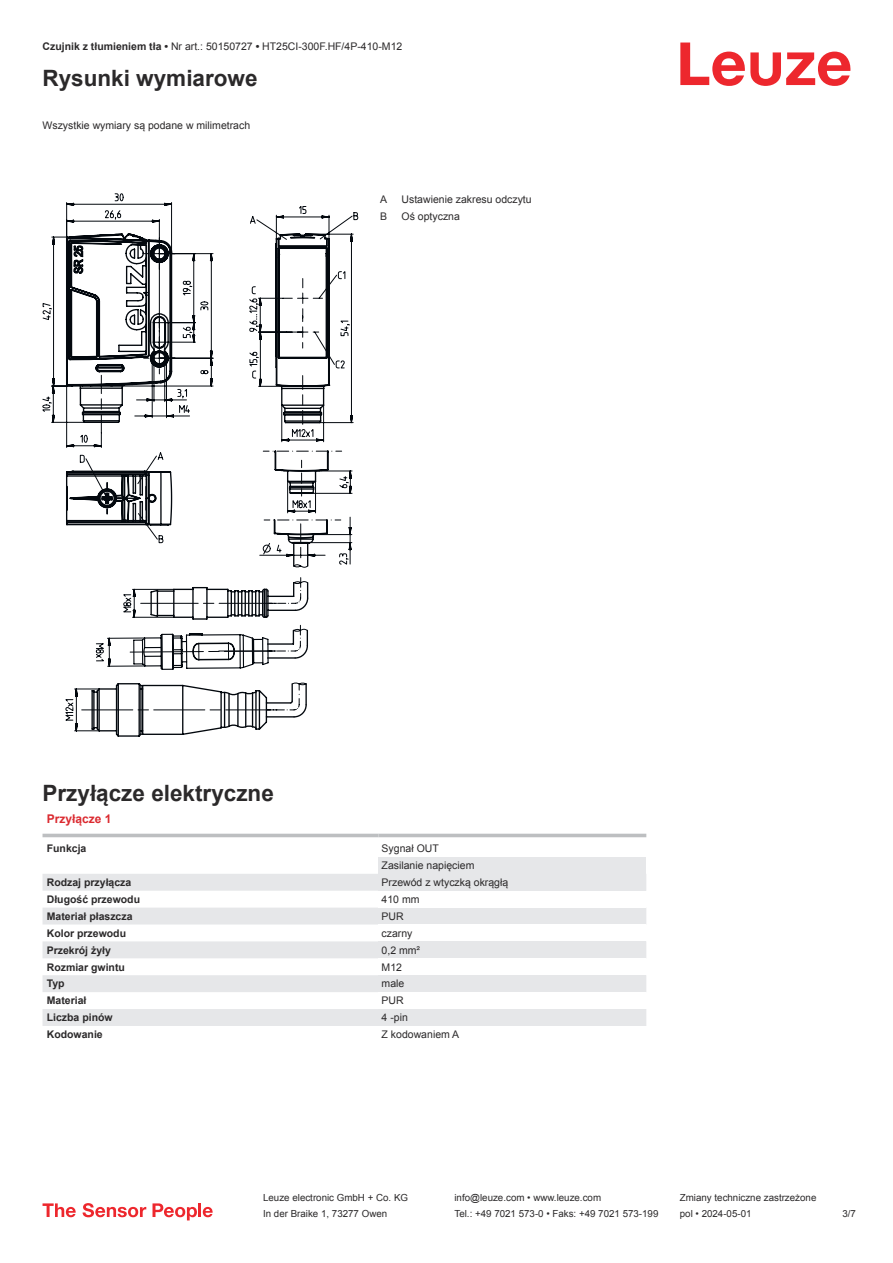
<style>
.page{position:relative;width:893px;height:1263px;background:#fff}
.page>*{position:absolute;margin:0;border:0;box-sizing:border-box;transform-origin:0 0}
.t1{font:700 22.5px "Arial";color:#2b292a}
.t2{font:700 12px "Arial";color:#db2a30}
.t3{font:10.5px/17px "Arial";color:#2b292a}
.t4{font:700 10.5px "Arial";color:#2b292a}
.t5{font:9.75px "Arial";color:#2b292a}
.s1{font-weight:700}
</style>
<div class="page">
<svg style="left:680px;top:43px;width:170px;height:43px"></svg>
<svg style="left:43px;top:833px;width:603px;height:5px"></svg>
<svg style="left:43px;top:874px;width:335px;height:152px;fill:#e6e7e9"></svg>
<hr style="left:43px;top:834px;width:335px;height:3px;background:#bdbfc1">
<hr style="left:378px;top:834px;width:268px;height:3px;background:#bdbfc1">
<div style="left:378px;top:857px;width:268px;height:17px;background:#e6e7e9"></div>
<div style="left:378px;top:874px;width:268px;height:17px;background:#e6e7e9"></div>
<div style="left:378px;top:907px;width:268px;height:17px;background:#e6e7e9"></div>
<div style="left:378px;top:941px;width:268px;height:17px;background:#e6e7e9"></div>
<div style="left:378px;top:975px;width:268px;height:17px;background:#e6e7e9"></div>
<div style="left:378px;top:1009px;width:268px;height:17px;background:#e6e7e9"></div>
<svg style="left:43px;top:1203px;width:33px;height:14px"></svg>
<svg style="left:83px;top:1203px;width:63px;height:14px"></svg>
<svg style="left:153px;top:1203px;width:44px;height:17px"></svg>
<hr style="left:198px;top:1203px;width:3px;height:14px;background:#ed272d">
<svg style="left:203px;top:1207px;width:10px;height:10px"></svg>
<svg style="left:43px;top:193px;width:315px;height:538px"></svg>
<svg style="left:133px;top:295px;width:136px;height:442px"></svg>
<svg style="left:95px;top:625px;width:214px;height:45px"></svg>
<p class="t3" style="left:43px;top:39px;width:361px"><span class="s1">Czujnik z tłumieniem tła •</span> Nr art.: 50150727 <span class="s1">•</span> HT25CI-300F.HF/4P-410-M12</p>
<h1 class="t1" style="left:43px;top:63px;width:217px">Rysunki wymiarowe</h1>
<p class="t3" style="left:43px;top:116px;width:209px">Wszystkie wymiary są podane w milimetrach</p>
<p class="t3" style="left:380px;top:192px;width:9px">A</p>
<p class="t3" style="left:402px;top:192px;width:132px">Ustawienie zakresu odczytu</p>
<p class="t3" style="left:380px;top:209px;width:9px">B</p>
<p class="t3" style="left:402px;top:208px;width:60px">Oś optyczna</p>
<h1 class="t1" style="left:43px;top:777px;width:233px">Przyłącze elektryczne</h1>
<p class="t2" style="left:47px;top:810px;width:66px">Przyłącze 1</p>
<p class="t4" style="left:47px;top:844px;width:41px">Funkcja</p>
<p class="t3" style="left:382px;top:840px;width:94px">Sygnał OUT<br>Zasilanie napięciem</p>
<p class="t4" style="left:47px;top:875px;width:86px">Rodzaj przyłącza</p>
<p class="t3" style="left:382px;top:874px;width:128px">Przewód z wtyczką okrągłą</p>
<p class="t4" style="left:47px;top:892px;width:95px">Długość przewodu</p>
<p class="t3" style="left:382px;top:892px;width:39px">410 mm</p>
<p class="t4" style="left:47px;top:909px;width:87px">Materiał płaszcza</p>
<p class="t3" style="left:382px;top:908px;width:24px">PUR</p>
<p class="t4" style="left:47px;top:929px;width:81px">Kolor przewodu</p>
<p class="t3" style="left:382px;top:925px;width:32px">czarny</p>
<p class="t4" style="left:47px;top:942px;width:66px">Przekrój żyły</p>
<p class="t3" style="left:382px;top:942px;width:40px">0,2 mm²</p>
<p class="t4" style="left:47px;top:959px;width:80px">Rozmiar gwintu</p>
<p class="t3" style="left:382px;top:959px;width:22px">M12</p>
<p class="t4" style="left:47px;top:980px;width:19px">Typ</p>
<p class="t3" style="left:382px;top:975px;width:24px">male</p>
<p class="t4" style="left:47px;top:993px;width:41px">Materiał</p>
<p class="t3" style="left:382px;top:993px;width:24px">PUR</p>
<p class="t4" style="left:47px;top:1010px;width:67px">Liczba pinów</p>
<p class="t3" style="left:382px;top:1010px;width:28px">4 -pin</p>
<p class="t4" style="left:47px;top:1030px;width:58px">Kodowanie</p>
<p class="t3" style="left:382px;top:1027px;width:79px">Z kodowaniem A</p>
<p class="t5" style="left:263px;top:1191px;width:146px">Leuze electronic GmbH + Co. KG</p>
<p class="t5" style="left:454px;top:1191px;width:148px">info@leuze.com • www.leuze.com</p>
<p class="t5" style="left:680px;top:1191px;width:138px">Zmiany techniczne zastrzeżone</p>
<p class="t5" style="left:263px;top:1210px;width:126px">In der Braike 1, 73277 Owen</p>
<p class="t5" style="left:454px;top:1207px;width:205px">Tel.: +49 7021 573-0 • Faks: +49 7021 573-199</p>
<p class="t5" style="left:680px;top:1207px;width:73px">pol • 2024-05-01</p>
<p class="t5" style="left:842px;top:1210px;width:15px">3 /7</p>
</div>
